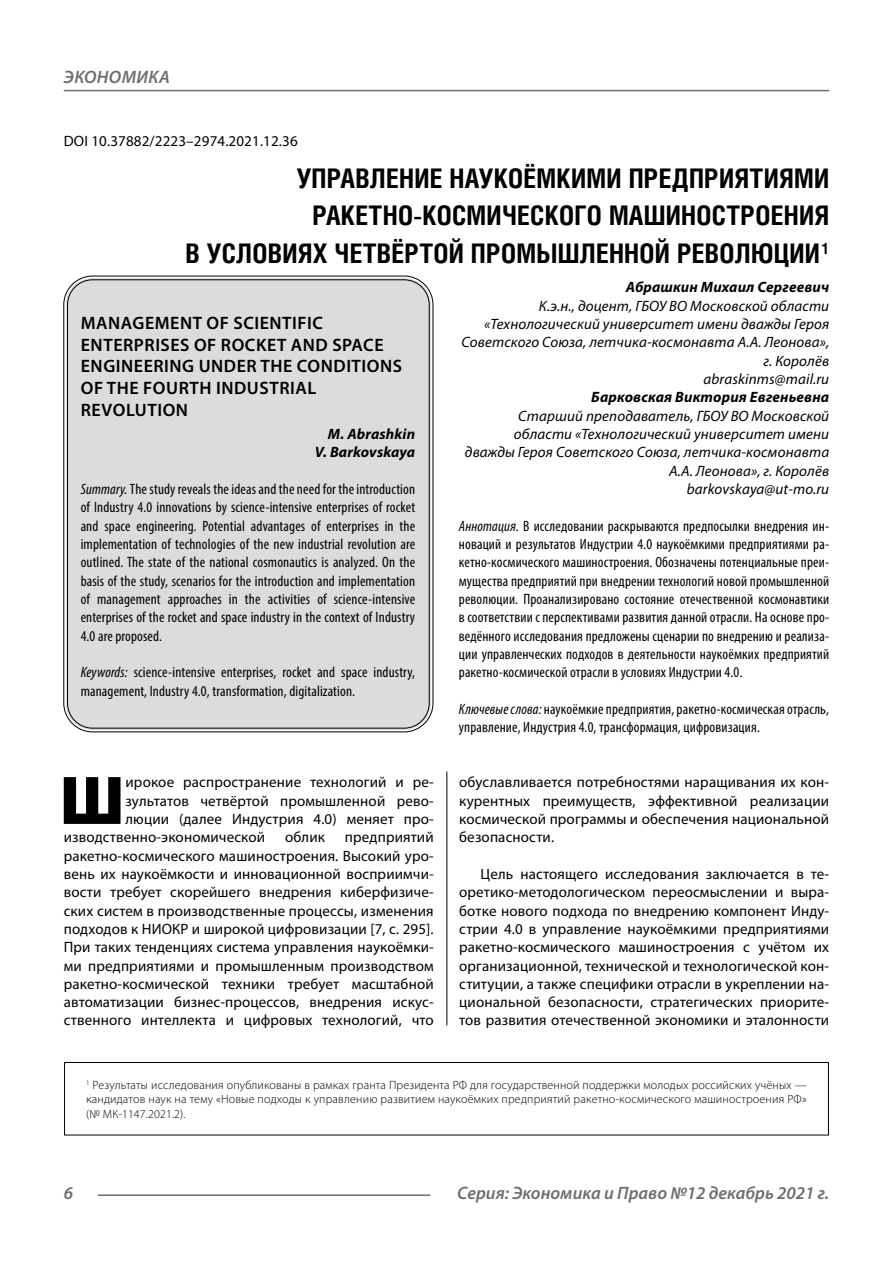
<style>
.page{position:relative;width:893px;height:1263px;background:#fff}
.page>*{position:absolute;margin:0;border:0;box-sizing:border-box;transform-origin:0 0}
.Bukvica{font:900 69.3px "Myriad Pro";color:#000}
.Header{font:700 27px/37.5px "Helios Cond C";letter-spacing:.01em;color:#000;text-align:right}
.Header-eng{font:600 18px/21.6px "Myriad Pro";letter-spacing:.03em;color:#000}
.t1{font:italic 600 18px "Myriad Pro";color:#6e6e6e}
.Bukvica-2{font:15px/18.3px "Myriad Pro";letter-spacing:.01em;color:#000;text-align:justify}
.Annotation-rus{font:condensed 15px/18.3px "Myriad Pro";letter-spacing:.01em;color:#000;text-align:justify}
.Annotation-eng{font:condensed 15px/18.3px "Myriad Pro";letter-spacing:.01em;color:#000;text-align:justify}
.Normal{font:15px/18.3px "Myriad Pro";letter-spacing:.01em;color:#000;text-align:justify}
.Author-doc{font:italic 15px/18.3px "Myriad Pro";letter-spacing:.01em;color:#000;text-align:right}
.Author{font:italic 700 15px "Myriad Pro";letter-spacing:.01em;color:#000}
.Author-email{font:italic 15px "Myriad Pro";letter-spacing:.01em;color:#000}
.DOI{font:15px "Myriad Pro";letter-spacing:.01em;color:#000}
.Author-eng{font:italic 700 15px "Myriad Pro";letter-spacing:.01em;color:#000}
.Footnote{font:300 12px/14.4px "Myriad Pro";letter-spacing:.015em;color:#000;text-align:justify}
.s1{font-style:italic}
</style>
<div class="page">
<hr style="left:446px;top:761px;width:1px;height:264px;background:#000">
<div style="left:64px;top:1062px;width:765px;height:73px;border:1px solid #000"></div>
<div style="left:66px;top:278px;width:365px;height:452px;background:#dcdcdc;border-radius:27px"></div>
<hr style="left:98px;top:1194px;width:332px;height:2px;background:#6e6e6e">
<hr style="left:64px;top:90px;width:765px;height:1px;background:#6e6e6e">
<p class="t1" style="left:64px;top:66px;width:24px">Экономика</p>
<p class="DOI" style="left:64px;top:132px;width:235px">DOI 10.37882/2223–2974.2021.12.36</p>
<p class="Header" style="left:186px;top:159px;width:645px">УПРАВЛЕНИЕ НАУКОЁМКИМИ ПРЕДПРИЯТИЯМИ<br>РАКЕТНО-КОСМИЧЕСКОГО МАШИНОСТРОЕНИЯ<br>В УСЛОВИЯХ ЧЕТВЁРТОЙ ПРОМЫШЛЕННОЙ РЕВОЛЮЦИИ<sup>1</sup></p>
<p class="Author" style="left:626px;top:278px;width:205px">Абрашкин Михаил Сергеевич</p>
<p class="Author-doc" style="left:461px;top:296px;width:369px">К.э.н., доцент, ГБОУ ВО Московской области «Технологический университет имени дважды Героя Советского Союза, летчика-космонавта А.А. Леонова», г. Королёв</p>
<p class="Author-email" style="left:704px;top:370px;width:127px">abraskinms@mail.ru</p>
<p class="Author" style="left:591px;top:388px;width:239px">Барковская Виктория Евгеньевна</p>
<p class="Author-doc" style="left:465px;top:406px;width:366px">Старший преподаватель, ГБОУ ВО Московской области «Технологический университет имени дважды Героя Советского Союза, летчика-космонавта А.А. Леонова», г. Королёв</p>
<p class="Author-email" style="left:687px;top:480px;width:144px">barkovskaya@ut-mo.ru</p>
<p class="Annotation-rus" style="left:459px;top:516px;width:372px"><span class="s1">Аннотация.</span> В исследовании раскрываются предпосылки внедрения ин&shy;новаций и результатов Индустрии 4.0 наукоёмкими предприятиями ра&shy;кетно-космического машиностроения. Обозначены потенциальные преи&shy;мущества предприятий при внедрении технологий новой промышленной революции. Проанализировано состояние отечественной космонавтики в соответствии с перспективами развития данной отрасли. На основе про&shy;ведённого исследования предложены сценарии по внедрению и реализа&shy;ции управленческих подходов в деятельности наукоёмких предприятий ракетно-космической отрасли в условиях Индустрии 4.0.</p>
<p class="Annotation-rus" style="left:459px;top:700px;width:372px"><span class="s1">Ключевые слова:</span> наукоёмкие предприятия, ракетно-космическая отрасль, управление, Индустрия 4.0, трансформация, цифровизация.</p>
<p class="Header-eng" style="left:81px;top:312px;width:323px">MANAGEMENT OF SCIENTIFIC<br>ENTERPRISES OF ROCKET AND SPACE<br>ENGINEERING UNDER THE CONDITIONS<br>OF THE FOURTH INDUSTRIAL<br>REVOLUTION</p>
<p class="Author-eng" style="left:328px;top:424px;width:89px">M. Abrashkin</p>
<p class="Author-eng" style="left:315px;top:443px;width:102px">V. Barkovskaya</p>
<p class="Annotation-eng" style="left:81px;top:480px;width:336px"><span class="s1">Summary.</span> The study reveals the ideas and the need for the introduction of Industry 4.0 innovations by science-intensive enterprises of rocket and space engineering. Potential advantages of enterprises in the implementation of technologies of the new industrial revolution are outlined. The state of the national cosmonautics is analyzed. On the basis of the study, scenarios for the introduction and implementation of management approaches in the activities of science-intensive enterprises of the rocket and space industry in the context of Industry 4.0 are proposed.</p>
<p class="Annotation-eng" style="left:81px;top:663px;width:336px"><span class="s1">Keywords:</span> science-intensive enterprises, rocket and space industry, management, Industry 4.0, transformation, digitalization.</p>
<p class="Bukvica" style="left:59px;top:754px;width:67px">Ш</p>
<p class="Bukvica-2" style="left:126px;top:773px;width:310px">ирокое распространение технологий и ре-</p>
<p class="Bukvica-2" style="left:126px;top:791px;width:310px">зультатов четвёртой промышленной рево-</p>
<p class="Bukvica-2" style="left:126px;top:809px;width:310px">люции (далее Индустрия 4.0) меняет про-</p>
<p class="Bukvica-2" style="left:64px;top:828px;width:203px">изводственно-экономической</p>
<p class="Bukvica-2" style="left:285px;top:828px;width:41px">облик</p>
<p class="Bukvica-2" style="left:64px;top:828px;width:371px;text-indent:281px">предприятий ракетно-космического машиностроения. Высокий уро&shy;вень их наукоёмкости и инновационной восприимчи&shy;вости требует скорейшего внедрения киберфизиче&shy;ских систем в производственные процессы, изменения подходов к НИОКР и широкой цифровизации [7, с. 295].<br>При таких тенденциях система управления наукоёмки&shy;ми предприятиями и промышленным производством ракетно-космической техники требует масштабной автоматизации бизнес-процессов, внедрения искус&shy;ственного интеллекта и цифровых технологий, что</p>
<p class="Bukvica-2" style="left:459px;top:773px;width:371px">обуславливается потребностями наращивания их кон&shy;курентных преимуществ, эффективной реализации космической программы и обеспечения национальной безопасности.</p>
<p class="Normal" style="left:459px;top:864px;width:371px;text-indent:21px">Цель настоящего исследования заключается в те&shy;оретико-методологическом переосмыслении и выра&shy;ботке нового подхода по внедрению компонент Инду&shy;стрии 4.0 в управление наукоёмкими предприятиями ракетно-космического машиностроения с учётом их организационной, технической и технологической кон&shy;ституции, а также специфики отрасли в укреплении на&shy;циональной безопасности, стратегических приорите&shy;тов развития отечественной экономики и эталонности</p>
<p class="Footnote" style="left:86px;top:1077px;width:722px"><sup>1</sup> Результаты исследования опубликованы в рамках гранта Президента РФ для государственной поддержки молодых российских учёных — кандидатов наук на тему «Новые подходы к управлению развитием наукоёмких предприятий ракетно-космического машиностроения РФ» (№ МК‑1147.2021.2).</p>
<p class="t1" style="left:64px;top:1182px;width:11px">6</p>
<p class="t1" style="left:457px;top:1182px;width:373px">Серия: Экономика и Право №12 декабрь 2021 г.</p>
</div>
